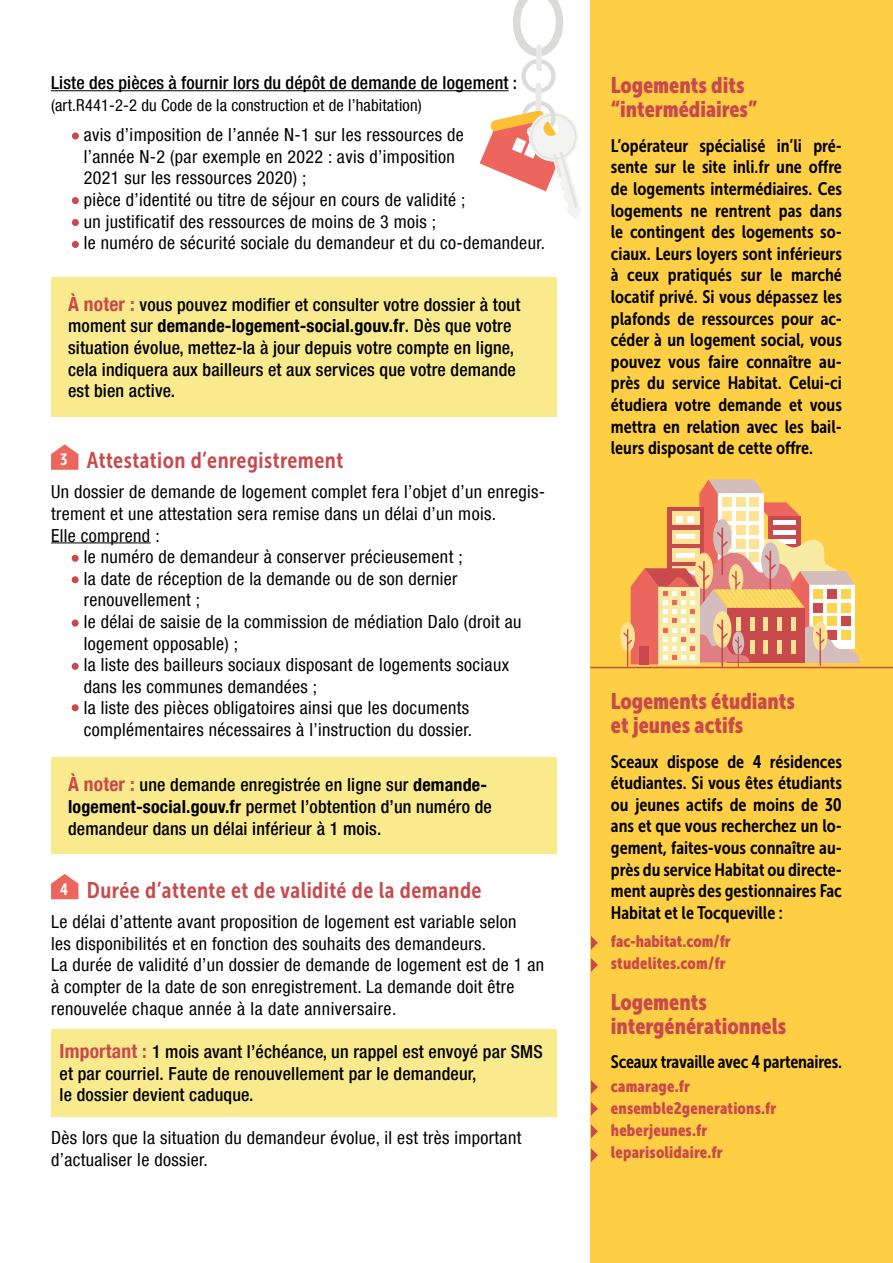
<style>
.page{position:relative;width:893px;height:1263px;background:#fff}
.page>*{position:absolute;margin:0;border:0;box-sizing:border-box;transform-origin:0 0}
.t1{font:22.5px/24px "Museo Sans Cond 900";color:#c94a4c}
.t2{font:22.5px "Museo Sans Cond 700";letter-spacing:.02em;color:#c94a4c}
.t3{font:condensed 18px/21.6px "Helvetica Neue LT Com";letter-spacing:.02em;color:#000}
.t4{font:18px/21.6px "Museo Sans Cond 700";color:#000;text-align:justify}
.t5{font:500 condensed 18px/21.6px "Helvetica Neue LT Com";letter-spacing:.01em;color:#000}
.t6{font:16.5px "Museo Sans Cond 900";letter-spacing:.01em;color:#c94a4c}
.t7{font:condensed 16.5px "Helvetica Neue LT Com";letter-spacing:.01em;color:#000}
.t8{font:16.2px "Museo Sans Cond 700";color:#fff}
.s1{font-weight:700;font-size:19.5px;color:#c94a4c}
.s2{font-weight:700}
</style>
<div class="page">
<hr style="left:51px;top:90px;width:458px;height:1px;background:#000">
<hr style="left:51px;top:542px;width:100px;height:1px;background:#000">
<div style="left:72px;top:132px;width:7px;height:7px;background:#c94a4c;border-radius:50%"></div>
<div style="left:72px;top:197px;width:7px;height:7px;background:#c94a4c;border-radius:50%"></div>
<div style="left:72px;top:219px;width:7px;height:7px;background:#c94a4c;border-radius:50%"></div>
<div style="left:72px;top:241px;width:7px;height:7px;background:#c94a4c;border-radius:50%"></div>
<div style="left:72px;top:555px;width:7px;height:7px;background:#c94a4c;border-radius:50%"></div>
<div style="left:72px;top:576px;width:7px;height:7px;background:#c94a4c;border-radius:50%"></div>
<div style="left:72px;top:620px;width:7px;height:7px;background:#c94a4c;border-radius:50%"></div>
<div style="left:72px;top:663px;width:7px;height:7px;background:#c94a4c;border-radius:50%"></div>
<div style="left:51px;top:758px;width:505px;height:96px;background:#f9ea8d"></div>
<div style="left:51px;top:1029px;width:505px;height:87px;background:#f9ea8d"></div>
<div style="left:590px;top:0;width:303px;height:1263px;background:#fecf44"></div>
<svg style="left:51px;top:444px;width:27px;height:26px"></svg>
<svg style="left:51px;top:874px;width:27px;height:25px"></svg>
<hr style="left:590px;top:667px;width:303px;height:1px;background:#c94a4c">
<div style="left:51px;top:277px;width:505px;height:140px;background:#f9ea8d"></div>
<svg style="left:480px;top:101px;width:101px;height:118px"></svg>
<div style="left:535px;top:83px;width:6px;height:28px;background:#e8e9e9;border-radius:3px"></div>
<svg style="left:513px;top:0;width:50px;height:93px"></svg>
<div style="left:536px;top:44px;width:6px;height:27px;background:#e8e9e9;border-radius:3px"></div>
<hr style="left:721px;top:619px;width:2px;height:48px;background:#c94a4c">
<svg style="left:620px;top:622px;width:15px;height:29px"></svg>
<hr style="left:627px;top:629px;width:1px;height:38px;background:#c94a4c">
<hr style="left:820px;top:628px;width:1px;height:38px;background:#c94a4c">
<hr style="left:738px;top:636px;width:1px;height:31px;background:#c94a4c">
<svg style="left:623px;top:479px;width:237px;height:185px"></svg>
<svg style="left:591px;top:936px;width:7px;height:14px"></svg>
<svg style="left:591px;top:958px;width:7px;height:14px"></svg>
<div style="left:72px;top:704px;width:7px;height:7px;background:#c94a4c;border-radius:50%"></div>
<svg style="left:591px;top:1080px;width:7px;height:14px"></svg>
<svg style="left:591px;top:1102px;width:7px;height:14px"></svg>
<svg style="left:591px;top:1124px;width:7px;height:14px"></svg>
<svg style="left:591px;top:1148px;width:7px;height:14px"></svg>
<p class="t5" style="left:51px;top:72px;width:468px">Liste des pièces à fournir lors du dépôt de demande de logement :</p>
<p class="t7" style="left:51px;top:95px;width:372px">(art.R441-2-2 du Code de la construction et de l’habitation)</p>
<p class="t3" style="left:84px;top:124px;width:382px;text-indent:-11px">- avis d’imposition de l’année N-1 sur les ressources de l’année N-2 (par exemple en 2022 : avis d’imposition<br>2021 sur les ressources 2020) ;</p>
<p class="t3" style="left:72px;top:189px;width:395px">- pièce d’identité ou titre de séjour en cours de validité ;</p>
<p class="t3" style="left:72px;top:210px;width:365px">- un justificatif des ressources de moins de 3 mois ;</p>
<p class="t3" style="left:72px;top:232px;width:474px">- le numéro de sécurité sociale du demandeur et du co-demandeur.</p>
<p class="t5" style="left:68px;top:293px;width:454px"><span class="s1">À noter :</span> vous pouvez modifier et consulter votre dossier à tout moment sur <span class="s2">demande-logement-social.gouv.fr</span>. Dès que votre situation évolue, mettez-la à jour depuis votre compte en ligne, cela indiquera aux bailleurs et aux services que votre demande est bien active.</p>
<p class="t2" style="left:87px;top:448px;width:258px">Attestation d’enregistrement</p>
<p class="t3" style="left:51px;top:481px;width:496px">Un dossier de demande de logement complet fera l’objet d’un enregis&shy;trement et une attestation sera remise dans un délai d’un mois.<br>Elle comprend :</p>
<p class="t3" style="left:72px;top:546px;width:392px">- le numéro de demandeur à conserver précieusement ;</p>
<p class="t3" style="left:84px;top:567px;width:375px;text-indent:-11px">- la date de réception de la demande ou de son dernier renouvellement ;</p>
<p class="t3" style="left:84px;top:611px;width:439px;text-indent:-11px">- le délai de saisie de la commission de médiation Dalo (droit au logement opposable) ;</p>
<p class="t3" style="left:84px;top:654px;width:427px;text-indent:-11px">- la liste des bailleurs sociaux disposant de logements sociaux dans les communes demandées ;</p>
<p class="t3" style="left:72px;top:697px;width:401px;text-align:right">- la liste des pièces obligatoires ainsi que les documents complémentaires nécessaires à l’instruction du dossier.</p>
<p class="t8" style="left:60px;top:450px;width:9px">3</p>
<p class="t5" style="left:68px;top:774px;width:425px"><span class="s1">À noter :</span> une demande enregistrée en ligne sur <span class="s2">demande&shy;logement-social.gouv.fr</span> permet l’obtention d’un numéro de demandeur dans un délai inférieur à 1 mois.</p>
<p class="t2" style="left:87px;top:878px;width:396px">Durée d’attente et de validité de la demande</p>
<p class="t3" style="left:51px;top:911px;width:467px">Le délai d’attente avant proposition de logement est variable selon les disponibilités et en fonction des souhaits des demandeurs.</p>
<p class="t3" style="left:51px;top:954px;width:495px">La durée de validité d’un dossier de demande de logement est de 1 an à compter de la date de son enregistrement. La demande doit être renouvelée chaque année à la date anniversaire.</p>
<p class="t8" style="left:60px;top:880px;width:9px">4</p>
<p class="t5" style="left:60px;top:1041px;width:485px"><span class="s1">Important :</span> 1 mois avant l’échéance, un rappel est envoyé par SMS et par courriel. Faute de renouvellement par le demandeur,<br>le dossier devient caduque.</p>
<p class="t3" style="left:51px;top:1127px;width:472px">Dès lors que la situation du demandeur évolue, il est très important d’actualiser le dossier.</p>
<p class="t1" style="left:611px;top:74px;width:148px">Logements dits “intermédiaires”</p>
<p class="t4" style="left:611px;top:135px;width:233px">L’opérateur spécialisé in’li pré&shy;sente sur le site inli.fr une offre de logements intermédiaires. Ces logements ne rentrent pas dans le contingent des logements so&shy;ciaux. Leurs loyers sont inférieurs à ceux pratiqués sur le marché locatif privé. Si vous dépassez les plafonds de ressources pour ac&shy;céder à un logement social, vous pouvez vous faire connaître au&shy;près du service Habitat. Celui-ci étudiera votre demande et vous mettra en relation avec les bail&shy;leurs disposant de cette offre.</p>
<p class="t1" style="left:611px;top:689px;width:186px">Logements étudiants et jeunes actifs</p>
<p class="t4" style="left:611px;top:750px;width:233px">Sceaux dispose de 4 résidences étudiantes. Si vous êtes étudiants ou jeunes actifs de moins de 30 ans et que vous recherchez un lo&shy;gement, faites-vous connaître au&shy;près du service Habitat ou directe&shy;ment auprès des gestionnaires Fac Habitat et le Tocqueville :</p>
<p class="t6" style="left:611px;top:932px;width:121px">fac-habitat.com/fr</p>
<p class="t6" style="left:611px;top:953px;width:116px">studelites.com/fr</p>
<p class="t1" style="left:611px;top:990px;width:177px">Logements intergénérationnels</p>
<p class="t4" style="left:611px;top:1051px;width:233px">Sceaux travaille avec 4 partenaires.</p>
<p class="t6" style="left:611px;top:1077px;width:81px">camarage.fr</p>
<p class="t6" style="left:611px;top:1099px;width:167px">ensemble2generations.fr</p>
<p class="t6" style="left:611px;top:1121px;width:98px">heberjeunes.fr</p>
<p class="t6" style="left:611px;top:1143px;width:113px">leparisolidaire.fr</p>
</div>
